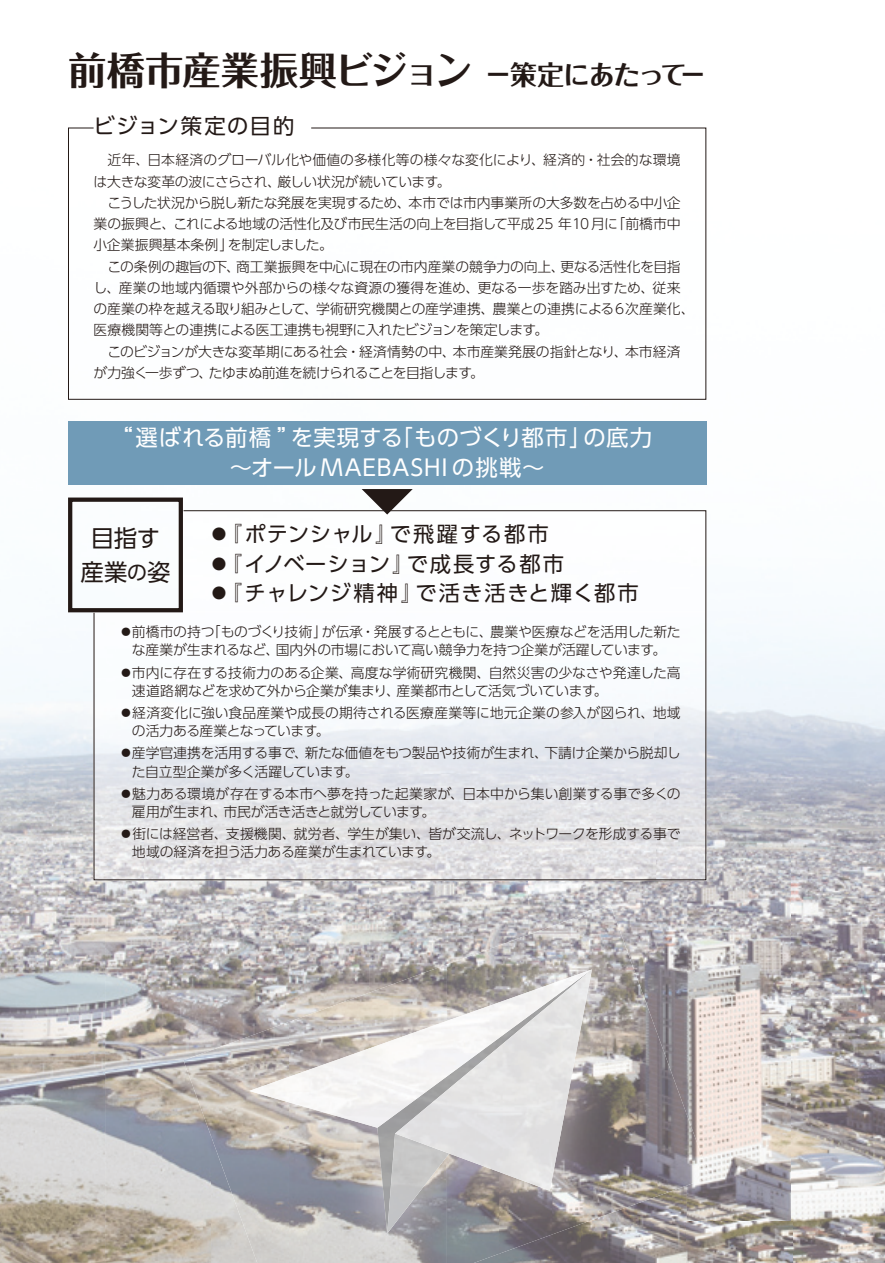
<style>
.page{position:relative;width:885px;height:1263px;background:#fff}
.page>*{position:absolute;margin:0;border:0;box-sizing:border-box;transform-origin:0 0}
.t1{font:700 38.25px "Folk Pro";color:#231916}
.t2{font:23.4px/34px "UD Shin Go Pro";color:#231916;text-align:center}
.t3{font:22.35px/29.7px "UD Shin Go Pro";letter-spacing:.035em;color:#fff;text-align:center}
.t4{font:21.3px "UD Shin Go Pro";letter-spacing:.055em;color:#231916}
.t5{font:21.3px "UD Shin Go Pro";letter-spacing:.025em;color:#231916}
.t6{font:300 13.8px/21.3px "UD Shin Go Pro";letter-spacing:-.015em;color:#231916}
.s1{font-size:34.5px}
.s2{font-size:26.85px}
.s3{font-size:19.95px}
</style>
<div class="page">
<img style="left:792px;top:630px;width:92px;height:633px">
<img style="left:686px;top:524px;width:106px;height:739px">
<img style="left:0;top:678px;width:105px;height:585px">
<img style="left:105px;top:881px;width:264px;height:180px">
<img style="left:369px;top:881px;width:158px;height:83px">
<img style="left:527px;top:881px;width:159px;height:72px">
<img style="left:657px;top:953px;width:29px;height:54px">
<img style="left:657px;top:1007px;width:29px;height:25px">
<img style="left:105px;top:1061px;width:106px;height:202px">
<img style="left:211px;top:1223px;width:31px;height:40px">
<img style="left:581px;top:1196px;width:105px;height:67px">
<img style="left:499px;top:1235px;width:82px;height:28px">
<div style="left:68px;top:497px;width:115px;height:115px;border:4px solid #231916"></div>
<svg style="left:93px;top:510px;width:613px;height:371px"></svg>
<div style="left:68px;top:421px;width:638px;height:64px;background:#709bb7"></div>
<svg style="left:68px;top:127px;width:638px;height:273px"></svg>
<svg style="left:361px;top:489px;width:51px;height:25px"></svg>
<img style="left:446px;top:905px;width:211px;height:158px">
<img style="left:288px;top:964px;width:158px;height:299px">
<img style="left:183px;top:1022px;width:106px;height:201px">
<img style="left:656px;top:1032px;width:53px;height:164px">
<div style="left:446px;top:1233px;width:53px;height:30px;background:#828b91"></div>
<img style="left:591px;top:1063px;width:66px;height:160px">
<img style="left:499px;top:1233px;width:53px;height:21px">
<img style="left:242px;top:1222px;width:47px;height:41px">
<img style="left:551px;top:1233px;width:34px;height:2px">
<img style="left:377px;top:1128px;width:214px;height:105px">
<img style="left:249px;top:969px;width:146px;height:159px">
<img style="left:387px;top:1133px;width:62px;height:100px">
<img style="left:395px;top:969px;width:196px;height:222px">
<h1 class="t1" style="left:68px;top:37px;width:639px">前橋市産業振興ビジ<span class="s1">ョ</span>ン <span class="s2">－策定にあたって－</span></h1>
<h3 class="t4" style="left:94px;top:108px;width:202px">ビジョン策定の目的</h3>
<p class="t6" style="left:94px;top:149px;width:602px">　近年、日本経済のグローバル化や価値の多様化等の様々な変化により、経済的・社会的な環境は大きな変革の波にさらされ、厳しい状況が続いています。<br>　こうした状況から脱し新たな発展を実現するため、本市では市内事業所の大多数を占める中小企業の振興と、これによる地域の活性化及び市民生活の向上を目指して平成25 年10月に「前橋市中小企業振興基本条例」を制定しました。<br>　この条例の趣旨の下、商工業振興を中心に現在の市内産業の競争力の向上、更なる活性化を目指し、産業の地域内循環や外部からの様々な資源の獲得を進め、更なる一歩を踏み出すため、従来の産業の枠を越える取り組みとして、学術研究機関との産学連携、農業との連携による６次産業化、医療機関等との連携による医工連携も視野に入れたビジョンを策定します。<br>　このビジョンが大きな変革期にある社会・経済情勢の中、本市産業発展の指針となり、本市経済が力強く一歩ずつ、たゆまぬ前進を続けられることを目指します。</p>
<h3 class="t3" style="left:111px;top:422px;width:542px">“選ばれる前橋 ”を実現する「ものづくり都市」の底力～オール MAEBASHI の挑戦～</h3>
<h3 class="t4" style="left:208px;top:516px;width:341px">●『ポテンシャル』で飛躍する都市</h3>
<h3 class="t5" style="left:208px;top:546px;width:357px">●『イノベーション』で成長する都市</h3>
<h3 class="t4" style="left:208px;top:576px;width:431px">●『チャレンジ精神』で活き活きと輝く都市</h3>
<p class="t6" style="left:119px;top:622px;width:563px;line-height:18.1px;text-align:center">●前橋市の持つ「ものづくり技術」が伝承・発展するとともに、農業や医療などを活用した新たな産業が生まれるなど、国内外の市場において高い競争力を持つ企業が活躍しています。</p>
<p class="t6" style="left:132px;top:663px;width:550px;line-height:18.1px;text-indent:-13px">●市内に存在する技術力のある企業、高度な学術研究機関、自然災害の少なさや発達した高速道路網などを求めて外から企業が集まり、産業都市として活気づいています。</p>
<p class="t6" style="left:132px;top:703px;width:550px;line-height:18.1px;text-indent:-13px">●経済変化に強い食品産業や成長の期待される医療産業等に地元企業の参入が図られ、地域の活力ある産業となっています。</p>
<p class="t6" style="left:132px;top:744px;width:550px;line-height:18.1px;text-indent:-13px">●産学官連携を活用する事で、新たな価値をもつ製品や技術が生まれ、下請け企業から脱却した自立型企業が多く活躍しています。</p>
<p class="t6" style="left:132px;top:784px;width:550px;line-height:18.1px;text-indent:-13px">●魅力ある環境が存在する本市へ夢を持った起業家が、日本中から集い創業する事で多くの雇用が生まれ、市民が活き活きと就労しています。</p>
<p class="t6" style="left:132px;top:824px;width:550px;line-height:18.1px;text-indent:-13px">●街には経営者、支援機関、就労者、学生が集い、皆が交流し、ネットワークを形成する事で地域の経済を担う活力ある産業が生まれています。</p>
<h2 class="t2" style="left:81px;top:520px;width:91px">目指す産業<span class="s3">の</span>姿</h2>
</div>
